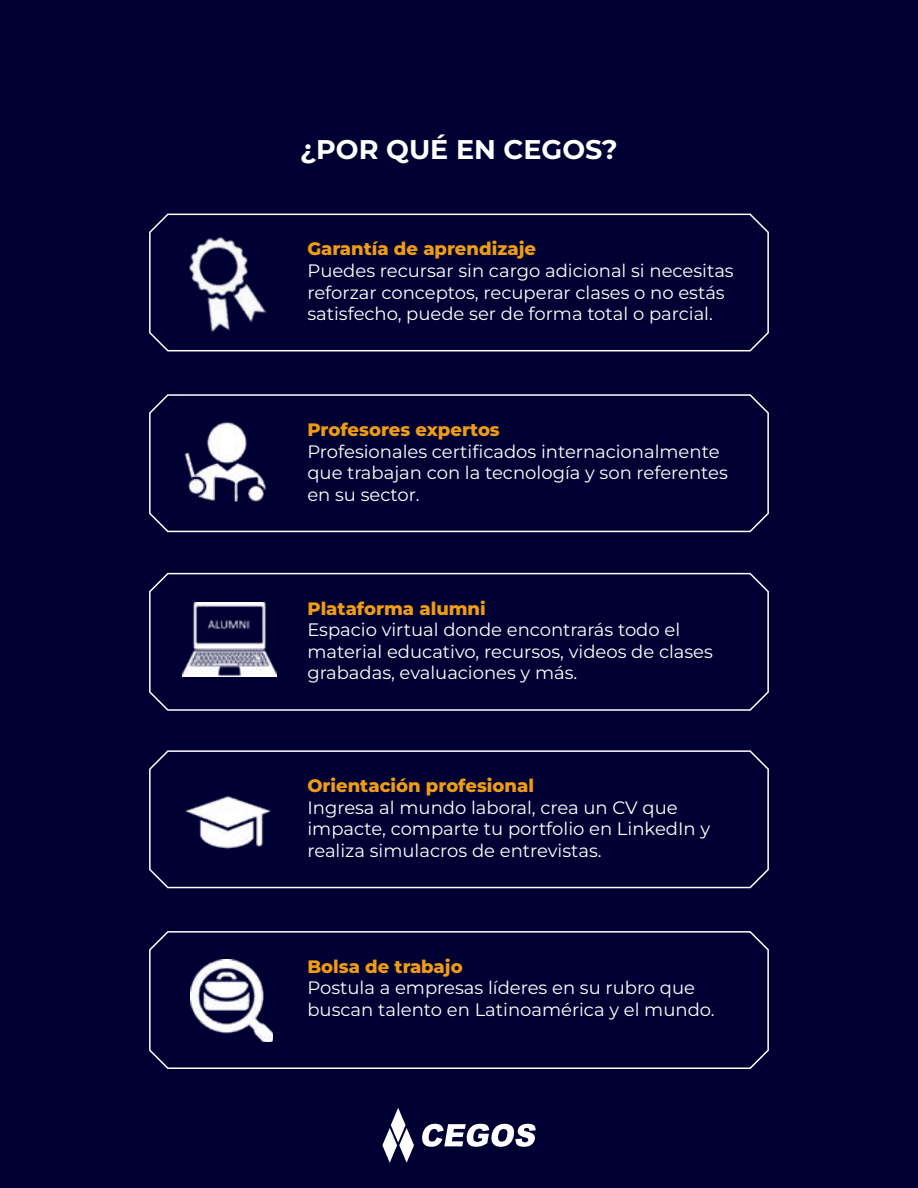
<style>
.page{position:relative;width:918px;height:1188px;background:#003}
.page>*{position:absolute;margin:0;border:0;box-sizing:border-box;transform-origin:0 0}
.t1{font:700 27px "Montserrat";color:#fff}
.t2{font:18px/21.6px "Montserrat";color:#fff}
.t3{font:800 18px "Montserrat";color:#ed9c14}
</style>
<div class="page">
<svg style="left:382px;top:1108px;width:32px;height:55px"></svg>
<svg style="left:422px;top:1124px;width:114px;height:23px"></svg>
<svg style="left:149px;top:213px;width:620px;height:139px"></svg>
<svg style="left:149px;top:394px;width:620px;height:139px"></svg>
<svg style="left:149px;top:572px;width:620px;height:139px"></svg>
<svg style="left:149px;top:750px;width:620px;height:139px"></svg>
<svg style="left:149px;top:931px;width:620px;height:138px"></svg>
<img style="left:165px;top:222px;width:120px;height:121px">
<img style="left:174px;top:418px;width:102px;height:102px">
<img style="left:183px;top:603px;width:94px;height:74px">
<img style="left:182px;top:787px;width:94px;height:70px">
<img style="left:191px;top:960px;width:82px;height:82px">
<h1 class="t1" style="left:300px;top:131px;width:319px">¿POR QUÉ EN CEGOS?</h1>
<p class="t3" style="left:307px;top:237px;width:230px">Garantía de aprendizaje</p>
<p class="t2" style="left:307px;top:259px;width:428px">Puedes recursar sin cargo adicional si necesitas reforzar conceptos, recuperar clases o no estás satisfecho, puede ser de forma total o parcial.</p>
<p class="t3" style="left:307px;top:418px;width:194px">Profesores expertos</p>
<p class="t2" style="left:307px;top:440px;width:422px">Profesionales certificados internacionalmente que trabajan con la tecnología y son referentes en su sector.</p>
<p class="t3" style="left:307px;top:596px;width:180px">Plataforma alumni</p>
<p class="t2" style="left:307px;top:619px;width:407px">Espacio virtual donde encontrarás todo el material educativo, recursos, videos de clases grabadas, evaluaciones y más.</p>
<p class="t3" style="left:307px;top:774px;width:228px">Orientación profesional</p>
<p class="t2" style="left:307px;top:796px;width:404px">Ingresa al mundo laboral, crea un CV que impacte, comparte tu portfolio en LinkedIn y realiza simulacros de entrevistas.</p>
<p class="t3" style="left:307px;top:954px;width:157px">Bolsa de trabajo</p>
<p class="t2" style="left:307px;top:977px;width:409px">Postula a empresas líderes en su rubro que buscan talento en Latinoamérica y el mundo.</p>
</div>
